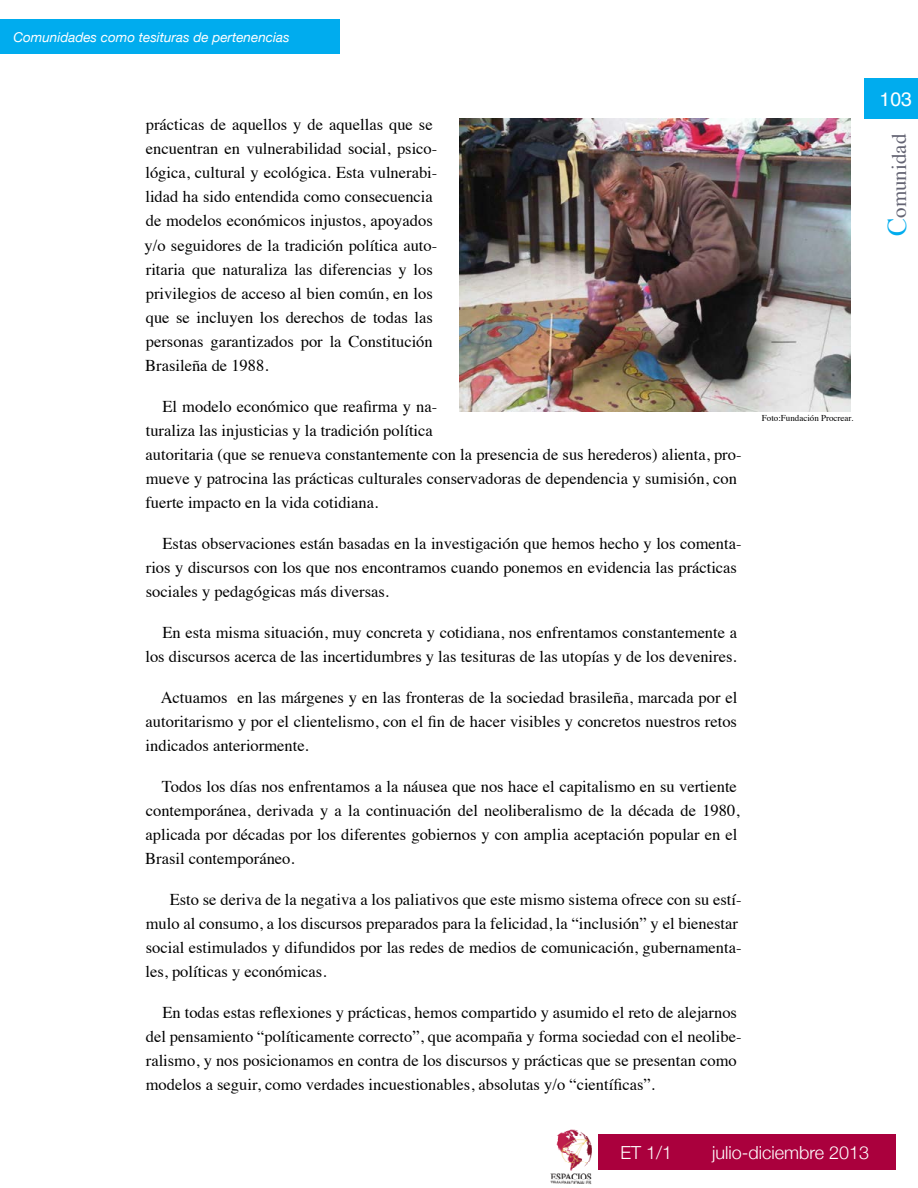
<style>
.page{position:relative;width:918px;height:1188px;background:#fff}
.page>*{position:absolute;margin:0;border:0;box-sizing:border-box;transform-origin:0 0}
.t1{font:21px "Times";color:#646473}
.t2{font:19.5px "Helvetica";color:#fff}
.t3{font:300 18px "Helvetica Neue";color:#fff}
.t4{font:16.5px/24px "Times";color:#000}
.t5{font:italic 13.5px "Helvetica Neue";color:#fff}
.t6{font:9px "Times";color:#000}
.s1{font-size:27px;color:#00acee}
</style>
<div class="page">
<img style="left:550px;top:1129px;width:42px;height:55px">
<div style="left:864px;top:78px;width:54px;height:40px;background:#00acee"></div>
<div style="left:0;top:20px;width:340px;height:34px;background:#00acee"></div>
<div style="left:598px;top:1134px;width:297px;height:36px;background:#aa003d"></div>
<img style="left:459px;top:118px;width:391px;height:293px">
<p class="t5" style="left:13px;top:27px;width:278px">Comunidades como tesituras de pertenencias</p>
<p class="t4" style="left:145px;top:112px;width:294px">prácticas de aquellos y de aquellas que se encuentran en vulnerabilidad social, psico&shy;lógica, cultural y ecológica. Esta vulnerabi&shy;lidad ha sido entendida como consecuencia de modelos económicos injustos, apoyados y/o seguidores de la tradición política auto&shy;ritaria que naturaliza las diferencias y los privilegios de acceso al bien común, en los que se incluyen los derechos de todas las personas garantizados por la Constitución Brasileña de 1988.</p>
<p class="t4" style="left:145px;top:393px;width:598px;text-indent:17px">El modelo económico que reafirma y na-<br>turaliza las injusticias y la tradición política<br>autoritaria (que se renueva constantemente con la presencia de sus herederos) alienta, pro&shy;mueve y patrocina las prácticas culturales conservadoras de dependencia y sumisión, con fuerte impacto en la vida cotidiana.</p>
<p class="t4" style="left:146px;top:530px;width:597px;text-indent:17px">Estas observaciones están basadas en la investigación que hemos hecho y los comenta&shy;rios y discursos con los que nos encontramos cuando ponemos en evidencia las prácticas sociales y pedagógicas más diversas.</p>
<p class="t4" style="left:145px;top:619px;width:593px;text-align:right">En esta misma situación, muy concreta y cotidiana, nos enfrentamos constantemente a los discursos acerca de las incertidumbres y las tesituras de las utopías y de los devenires.</p>
<p class="t4" style="left:146px;top:684px;width:593px;text-align:justify;text-indent:15px">Actuamos en las márgenes y en las fronteras de la sociedad brasileña, marcada por el autoritarismo y por el clientelismo, con el fin de hacer visibles y concretos nuestros retos indicados anteriormente.</p>
<p class="t4" style="left:145px;top:773px;width:596px;text-indent:17px">Todos los días nos enfrentamos a la náusea que nos hace el capitalismo en su vertiente contemporánea, derivada y a la continuación del neoliberalismo de la década de 1980, aplicada por décadas por los diferentes gobiernos y con amplia aceptación popular en el Brasil contemporáneo.</p>
<p class="t4" style="left:145px;top:886px;width:598px;text-indent:24px">Esto se deriva de la negativa a los paliativos que este mismo sistema ofrece con su estí&shy;mulo al consumo, a los discursos preparados para la felicidad, la “inclusión” y el bienestar social estimulados y difundidos por las redes de medios de comunicación, gubernamenta&shy;les, políticas y económicas.</p>
<p class="t4" style="left:146px;top:999px;width:597px;text-indent:17px">En todas estas reflexiones y prácticas, hemos compartido y asumido el reto de alejarnos del pensamiento “políticamente correcto”, que acompaña y forma sociedad con el neolibe&shy;ralismo, y nos posicionamos en contra de los discursos y prácticas que se presentan como modelos a seguir, como verdades incuestionables, absolutas y/o “científicas”.</p>
<p class="t6" style="left:762px;top:410px;width:93px">Foto:Fundación Procrear.</p>
<p class="t2" style="left:880px;top:84px;width:34px">103</p>
<p class="t1" style="left:879px;top:236px;width:104px;rotate:-90deg"><span class="s1">C</span>omunidad</p>
<p class="t3" style="left:620px;top:1138px;width:53px">ET 1/1</p>
<p class="t3" style="left:712px;top:1138px;width:159px">julio-diciembre 2013</p>
</div>
